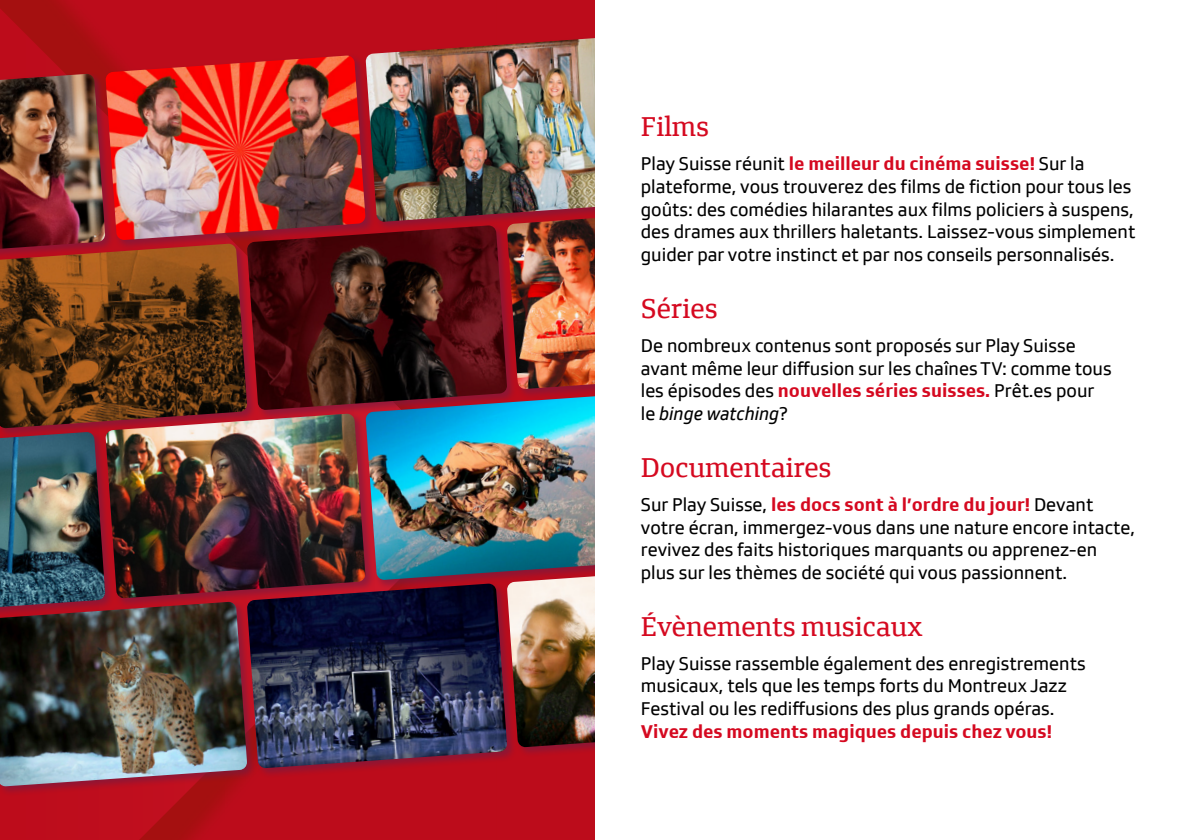
<style>
.page{position:relative;width:1191px;height:840px;background:#fff}
.page>*{position:absolute;margin:0;border:0;box-sizing:border-box;transform-origin:0 0}
.t1{font:28px "SRGSSR Type Serif Text";color:#d50920}
.t2{font:19px/22.6px "SRGSSR Type Text";color:#000}
.t3{font:700 19px "SRGSSR Type Text";color:#d50920}
.s1{font-weight:700;color:#d50920}
.s2{font-style:italic}
</style>
<div class="page">
<div style="left:0;top:0;width:595px;height:839px;background:#bc0c1b"></div>
<svg style="left:0;top:8px;width:227px;height:831px"></svg>
<img style="left:517px;top:590px;width:78px;height:157px">
<img style="left:115px;top:420px;width:248px;height:178px">
<div style="left:245px;top:581px;width:272px;height:197px;background:#741b42;opacity:.65"></div>
<img style="left:247px;top:583px;width:260px;height:184px">
<div style="left:363px;top:393px;width:273px;height:197px;background:#741b42;opacity:.65"></div>
<img style="left:365px;top:399px;width:230px;height:180px">
<div style="left:0;top:429px;width:115px;height:197px;background:#741b42;opacity:.65"></div>
<img style="left:0;top:438px;width:105px;height:161px">
<div style="left:0;top:599px;width:257px;height:197px;background:#741b42;opacity:.65"></div>
<img style="left:0;top:601px;width:247px;height:185px">
<img style="left:517px;top:232px;width:78px;height:157px">
<img style="left:105px;top:56px;width:258px;height:184px">
<div style="left:245px;top:223px;width:272px;height:197px;background:#741b42;opacity:.65"></div>
<img style="left:247px;top:225px;width:260px;height:185px">
<div style="left:363px;top:35px;width:273px;height:197px;background:#741b42;opacity:.65"></div>
<img style="left:365px;top:37px;width:230px;height:185px">
<div style="left:0;top:72px;width:115px;height:196px;background:#741b42;opacity:.65"></div>
<img style="left:0;top:74px;width:105px;height:167px">
<div style="left:0;top:241px;width:257px;height:197px;background:#741b42;opacity:.65"></div>
<img style="left:0;top:243px;width:247px;height:185px">
<div style="left:595px;top:0;width:596px;height:839px;background:#fff"></div>
<h1 class="t1" style="left:641px;top:110px;width:70px">Films</h1>
<p class="t2" style="left:641px;top:152px;width:496px">Play Suisse réunit <span class="s1">le meilleur du cinéma suisse!</span> Sur la plateforme, vous trouverez des films de fiction pour tous les goûts: des comédies hilarantes aux films policiers à suspens, des drames aux thrillers haletants. Laissez-vous simplement guider par votre instinct et par nos conseils personnalisés.</p>
<h1 class="t1" style="left:641px;top:291px;width:78px">Séries</h1>
<p class="t2" style="left:641px;top:334px;width:472px">De nombreux contenus sont proposés sur Play Suisse avant même leur diffusion sur les chaînes TV: comme tous les épisodes des <span class="s1">nouvelles séries suisses.</span> Prêt.es pour le <span class="s2">binge watching</span>?</p>
<h1 class="t1" style="left:641px;top:450px;width:192px">Documentaires</h1>
<p class="t2" style="left:641px;top:492px;width:496px">Sur Play Suisse, <span class="s1">les docs sont à l’ordre du jour!</span> Devant votre écran, immergez-vous dans une nature encore intacte, revivez des faits historiques marquants ou apprenez-en plus sur les thèmes de société qui vous passionnent.</p>
<h1 class="t1" style="left:641px;top:609px;width:284px">Évènements musicaux</h1>
<p class="t2" style="left:641px;top:651px;width:446px">Play Suisse rassemble également des enregistrements musicaux, tels que les temps forts du Montreux Jazz<br>Festival ou les rediffusions des plus grands opéras.</p>
<p class="t3" style="left:641px;top:719px;width:413px">Vivez des moments magiques depuis chez vous!</p>
</div>
